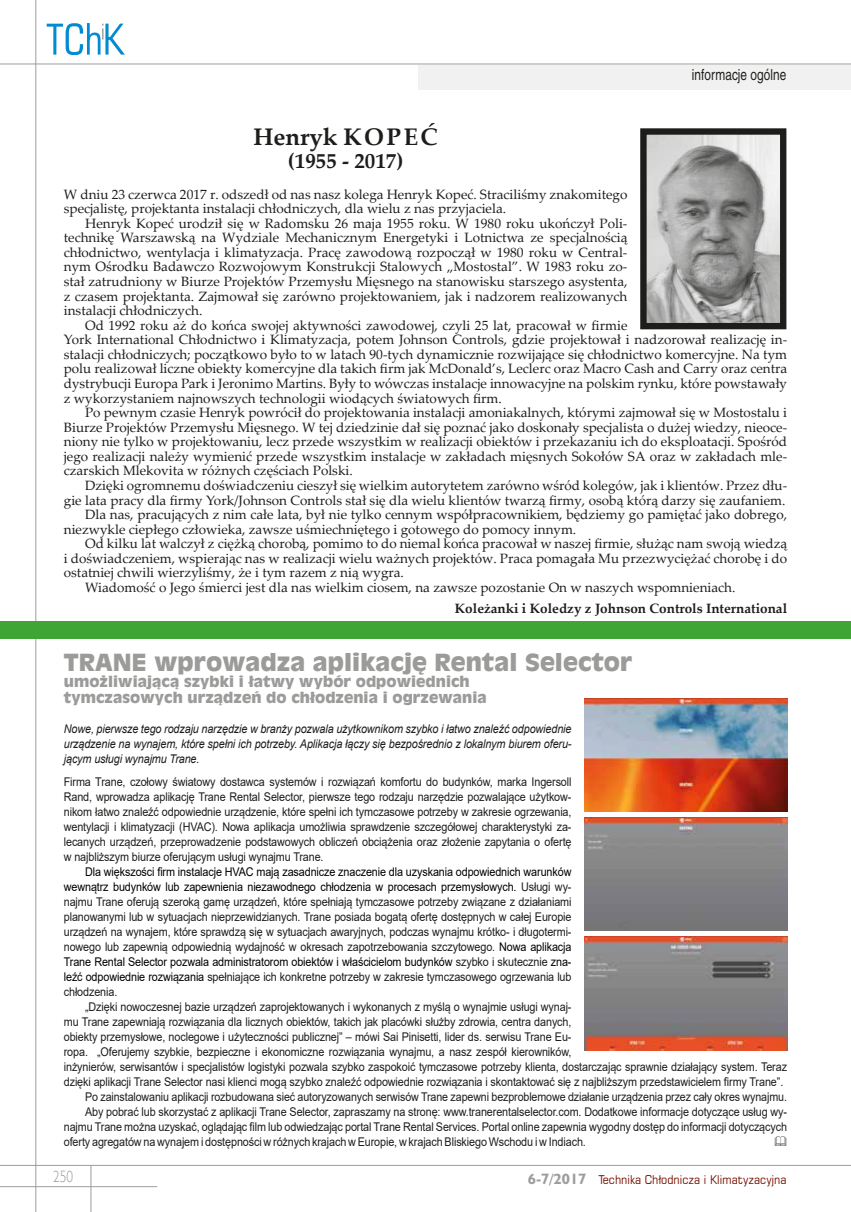
<style>
.page{position:relative;width:851px;height:1212px;background:#fff}
.page>*{position:absolute;margin:0;border:0;box-sizing:border-box;transform-origin:0 0}
.t1{font:24px "Olivia Black";color:#9b9b9a}
.t2{font:700 24px "Palatino Linotype";color:#1d1d1b}
.t3{font:700 21px "Palatino Linotype";color:#1d1d1b}
.t4{font:16.5px "Humanst 521 Lt EU";color:#9d9d9c;scale:.8 1}
.t5{font:15px/16.2px "Olivia Black";color:#9b9b9a}
.t6{font:15px "Lausanne Narrow";color:#1d1d1b}
.t7{font:13.5px/14.5px "Palatino Linotype";color:#1d1d1b}
.t8{font:700 13.5px "Palatino Linotype";color:#1d1d1b}
.t9{font:12px/15px "Arial";letter-spacing:-.01em;color:#1d1d1b;text-align:justify;scale:.9 1}
.t10{font:italic 12px/15px "Arial";letter-spacing:-.01em;color:#1d1d1b;text-align:justify;scale:.9 1}
.t11{font:12px "Arial";letter-spacing:-.01em;color:#1d1d1b;scale:.89 1}
.t12{font:12px "Square 721 BT";color:#770f00;scale:.9 1}
.s1{color:#000}
.s2{font-family:"Humanst 521 EU";font-weight:700;font-size:15px;color:#9d9d9c}
</style>
<div class="page">
<hr style="left:0;top:1165px;width:850px;height:1px;background:#9d9d9c">
<hr style="left:0;top:64px;width:850px;height:1px;background:#9d9d9c">
<hr style="left:35px;top:0;width:1px;height:1212px;background:#9d9d9c">
<hr style="left:0;top:1186px;width:157px;height:1px;background:#9d9d9c">
<hr style="left:91px;top:1165px;width:1px;height:47px;background:#9d9d9c">
<div style="left:418px;top:64px;width:432px;height:25px;background:#f1f1f1"></div>
<svg style="left:47px;top:23px;width:78px;height:32px"></svg>
<img style="left:647px;top:135px;width:132px;height:187px">
<div style="left:640px;top:128px;width:146px;height:201px;border:6px solid #1d1d1b"></div>
<div style="left:0;top:621px;width:850px;height:18px;background:#3fa535"></div>
<img style="left:584px;top:698px;width:203px;height:114px">
<img style="left:584px;top:817px;width:203px;height:114px">
<img style="left:584px;top:936px;width:203px;height:114px">
<p class="t6" style="left:691px;top:65px;width:96px">informacje ogólne</p>
<h1 class="t2" style="left:253px;top:120px;width:186px">Henryk KOPEĆ</h1>
<h2 class="t3" style="left:288px;top:146px;width:117px">(1955 - 2017)</h2>
<p class="t7" style="left:64px;top:186px;width:565px">W dniu 23 czerwca 2017 r. odszedł od nas nasz kolega Henryk Kopeć. Straciliśmy znakomitego specjalistę, projektanta instalacji chłodniczych, dla wielu z nas przyjaciela.</p>
<p class="t7" style="left:64px;top:215px;width:565px;text-align:justify;text-indent:21px">Henryk Kopeć urodził się w Radomsku 26 maja 1955 roku. W 1980 roku ukończył Poli&shy;technikę Warszawską na Wydziale Mechanicznym Energetyki i Lotnictwa ze specjalnością chłodnictwo, wentylacja i klimatyzacja. Pracę zawodową rozpoczął w 1980 roku w Central&shy;nym Ośrodku Badawczo Rozwojowym Konstrukcji Stalowych „Mostostal”. W 1983 roku zo&shy;stał zatrudniony w Biurze Projektów Przemysłu Mięsnego na stanowisku starszego asystenta, z czasem projektanta. Zajmował się zarówno projektowaniem, jak i nadzorem realizowanych instalacji chłodniczych.</p>
<p class="t7" style="left:64px;top:317px;width:724px;text-indent:21px">Od 1992 roku aż do końca swojej aktywności zawodowej, czyli 25 lat, pracował w firmie<br>York International Chłodnictwo i Klimatyzacja, potem Johnson Controls, gdzie projektował i nadzorował realizację in&shy;stalacji chłodniczych; początkowo było to w latach 90-tych dynamicznie rozwijające się chłodnictwo komercyjne. Na tym polu realizował liczne obiekty komercyjne dla takich firm jak McDonald’s, Leclerc oraz Macro Cash and Carry oraz centra dystrybucji Europa Park i Jeronimo Martins. Były to wówczas instalacje innowacyjne na polskim rynku, które powstawały z wykorzystaniem najnowszych technologii wiodących światowych firm.</p>
<p class="t7" style="left:64px;top:405px;width:724px;text-align:justify;text-indent:21px">Po pewnym czasie Henryk powrócił do projektowania instalacji amoniakalnych, którymi zajmował się w Mostostalu i Biurze Projektów Przemysłu Mięsnego. W tej dziedzinie dał się poznać jako doskonały specjalista o dużej wiedzy, nieoce&shy;niony nie tylko w projektowaniu, lecz przede wszystkim w realizacji obiektów i przekazaniu ich do eksploatacji. Spośród jego realizacji należy wymienić przede wszystkim instalacje w zakładach mięsnych Sokołów SA oraz w zakładach mle&shy;czarskich Mlekovita w różnych częściach Polski.</p>
<p class="t7" style="left:85px;top:477px;width:703px">Dzięki ogromnemu doświadczeniu cieszył się wielkim autorytetem zarówno wśród kolegów, jak i klientów. Przez dłu-</p>
<p class="t7" style="left:64px;top:492px;width:723px">gie lata pracy dla firmy York/Johnson Controls stał się dla wielu klientów twarzą firmy, osobą którą darzy się zaufaniem.</p>
<p class="t7" style="left:85px;top:507px;width:703px">Dla nas, pracujących z nim całe lata, był nie tylko cennym współpracownikiem, będziemy go pamiętać jako dobrego,</p>
<p class="t7" style="left:64px;top:521px;width:514px">niezwykle ciepłego człowieka, zawsze uśmiechniętego i gotowego do pomocy innym.</p>
<p class="t7" style="left:85px;top:536px;width:703px">Od kilku lat walczył z ciężką chorobą, pomimo to do niemal końca pracował w naszej firmie, służąc nam swoją wiedzą</p>
<p class="t7" style="left:64px;top:550px;width:724px">i doświadczeniem, wspierając nas w realizacji wielu ważnych projektów. Praca pomagała Mu przezwyciężać chorobę i do</p>
<p class="t7" style="left:64px;top:565px;width:341px">ostatniej chwili wierzyliśmy, że i tym razem z nią wygra.</p>
<p class="t7" style="left:85px;top:579px;width:651px">Wiadomość o Jego śmierci jest dla nas wielkim ciosem, na zawsze pozostanie On w naszych wspomnieniach.</p>
<p class="t8" style="left:455px;top:598px;width:334px">Koleżanki i Koledzy z Johnson Controls International</p>
<h1 class="t1" style="left:64px;top:648px;width:570px">TRANE wprowadza aplikację Rental Selector</h1>
<p class="t5" style="left:64px;top:673px;width:424px">umożliwiającą szybki i łatwy wybór odpowiednich tymczasowych urządzeń do chłodzenia i ogrzewania</p>
<p class="t10" style="left:64px;top:722px;width:565px">Nowe, pierwsze tego rodzaju narzędzie w branży pozwala użytkownikom szybko i łatwo znaleźć odpowiednie urządzenie na wynajem, które spełni ich potrzeby. Aplikacja łączy się bezpośrednio z lokalnym biurem oferu&shy;jącym usługi wynajmu Trane.</p>
<p class="t9" style="left:64px;top:774px;width:565px">Firma Trane, czołowy światowy dostawca systemów i rozwiązań komfortu do budynków, marka Ingersoll Rand, wprowadza aplikację Trane Rental Selector, pierwsze tego rodzaju narzędzie pozwalające użytkow&shy;nikom łatwo znaleźć odpowiednie urządzenie, które spełni ich tymczasowe potrzeby w zakresie ogrzewania, wentylacji i klimatyzacji (HVAC). Nowa aplikacja umożliwia sprawdzenie szczegółowej charakterystyki za&shy;lecanych urządzeń, przeprowadzenie podstawowych obliczeń obciążenia oraz złożenie zapytania o ofertę w najbliższym biurze oferującym usługi wynajmu Trane.</p>
<p class="t9" style="left:64px;top:864px;width:565px;text-indent:21px"><span class="s1">Dla większości firm instalacje HVAC mają zasadnicze znaczenie dla uzyskania odpowiednich warunków wewnątrz budynków lub zapewnienia niezawodnego chłodzenia w procesach przemysłowych.</span> Usługi wy&shy;najmu Trane oferują szeroką gamę urządzeń, które spełniają tymczasowe potrzeby związane z działaniami planowanymi lub w sytuacjach nieprzewidzianych. Trane posiada bogatą ofertę dostępnych w całej Europie urządzeń na wynajem, które sprawdzą się w sytuacjach awaryjnych, podczas wynajmu krótko- i długotermi&shy;nowego lub zapewnią odpowiednią wydajność w okresach zapotrzebowania szczytowego. <span class="s1">Nowa aplikacja Trane Rental Selector pozwala administratorom obiektów i właścicielom budynków</span> szybko i skutecznie <span class="s1">zna&shy;leźć odpowiednie rozwiązania</span> spełniające ich konkretne potrzeby w zakresie tymczasowego ogrzewania lub chłodzenia.</p>
<p class="t9" style="left:85px;top:999px;width:542px">„Dzięki nowoczesnej bazie urządzeń zaprojektowanych i wykonanych z myślą o wynajmie usługi wynaj-</p>
<p class="t9" style="left:64px;top:1014px;width:565px">mu Trane zapewniają rozwiązania dla licznych obiektów, takich jak placówki służby zdrowia, centra danych,</p>
<p class="t9" style="left:64px;top:1029px;width:565px">obiekty przemysłowe, noclegowe i użyteczności publicznej” – mówi Sai Pinisetti, lider ds. serwisu Trane Eu-</p>
<p class="t9" style="left:64px;top:1044px;width:565px">ropa. „Oferujemy szybkie, bezpieczne i ekonomiczne rozwiązania wynajmu, a nasz zespół kierowników,</p>
<p class="t9" style="left:64px;top:1059px;width:805px">inżynierów, serwisantów i specjalistów logistyki pozwala szybko zaspokoić tymczasowe potrzeby klienta, dostarczając sprawnie działający system. Teraz</p>
<p class="t9" style="left:64px;top:1074px;width:800px">dzięki aplikacji Trane Selector nasi klienci mogą szybko znaleźć odpowiednie rozwiązania i skontaktować się z najbliższym przedstawicielem firmy Trane”.</p>
<p class="t11" style="left:85px;top:1088px;width:790px">Po zainstalowaniu aplikacji rozbudowana sieć autoryzowanych serwisów Trane zapewni bezproblemowe działanie urządzenia przez cały okres wynajmu.</p>
<p class="t9" style="left:85px;top:1104px;width:781px">Aby pobrać lub skorzystać z aplikacji Trane Selector, zapraszamy na stronę: www.tranerentalselector.com. Dodatkowe informacje dotyczące usług wy-</p>
<p class="t9" style="left:64px;top:1119px;width:805px">najmu Trane można uzyskać, oglądając film lub odwiedzając portal Trane Rental Services. Portal online zapewnia wygodny dostęp do informacji dotyczących</p>
<p class="t9" style="left:64px;top:1134px;width:581px">oferty agregatów na wynajem i dostępności w różnych krajach w Europie, w krajach Bliskiego Wschodu i w Indiach.</p>
<p class="t4" style="left:53px;top:1166px;width:26px">250</p>
<p class="t12" style="left:527px;top:1171px;width:289px"><span class="s2">6-7/2017</span> Technika Chłodnicza i Klimatyzacyjna</p>
</div>
